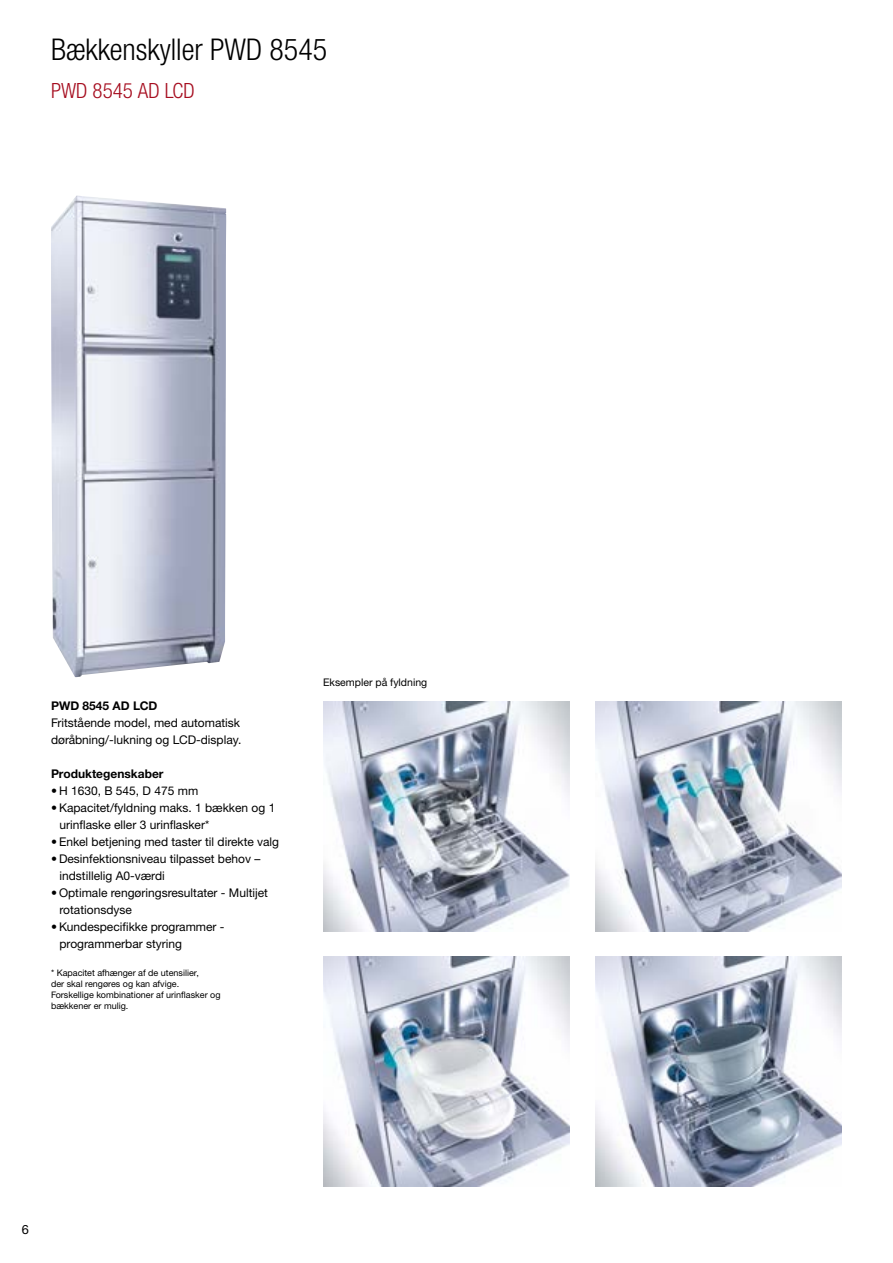
<style>
.page{position:relative;width:893px;height:1263px;background:#fff}
.page>*{position:absolute;margin:0;border:0;box-sizing:border-box;transform-origin:0 0}
.t1{font:300 condensed 30px "Helvetica Neue LTW1 G";color:#000}
.t2{font:300 condensed 21px "Helvetica Neue LTW1 G";color:#a60d1f}
.t3{font:12.75px "Helvetica Neue LTW1 G";color:#000}
.t4{font:12px/17px "Helvetica Neue LTW1 G";color:#000}
.t5{font:700 12px "Helvetica Neue LTW1 G";color:#000}
.t6{font:10.5px "Helvetica Neue LTW1 G";color:#000}
.t7{font:9px/10.8px "Helvetica Neue LTW1 G";color:#000}
</style>
<div class="page">
<img style="left:51px;top:196px;width:175px;height:481px">
<img style="left:323px;top:702px;width:247px;height:229px">
<img style="left:323px;top:957px;width:247px;height:229px">
<img style="left:595px;top:702px;width:247px;height:229px">
<img style="left:595px;top:957px;width:247px;height:229px">
<h1 class="t1" style="left:51px;top:32px;width:278px">Bækkenskyller PWD 8545</h1>
<h2 class="t2" style="left:51px;top:78px;width:145px">PWD 8545 AD LCD</h2>
<p class="t5" style="left:51px;top:698px;width:108px">PWD 8545 AD LCD</p>
<p class="t4" style="left:51px;top:714px;width:192px">Fritstående model, med automatisk døråbning/-lukning og LCD-display.</p>
<p class="t5" style="left:51px;top:766px;width:114px">Produktegenskaber</p>
<p class="t4" style="left:51px;top:782px;width:149px">• H 1630, B 545, D 475 mm</p>
<p class="t4" style="left:60px;top:799px;width:217px;text-indent:-9px">• Kapacitet/fyldning maks. 1 bækken og 1 urinflaske eller 3 urinflasker*</p>
<p class="t4" style="left:51px;top:833px;width:230px">• Enkel betjening med taster til direkte valg</p>
<p class="t4" style="left:60px;top:850px;width:202px;text-indent:-9px">• Desinfektionsniveau tilpasset behov – indstillelig A0-værdi</p>
<p class="t4" style="left:60px;top:884px;width:210px;text-indent:-9px">• Optimale rengøringsresultater - Multijet rotationsdyse</p>
<p class="t4" style="left:60px;top:918px;width:167px;text-indent:-9px">• Kundespecifikke programmer - programmerbar styring</p>
<p class="t7" style="left:51px;top:967px;width:171px">* Kapacitet afhænger af de utensilier,<br>der skal rengøres og kan afvige.<br>Forskellige kombinationer af urinflasker og bækkener er mulig.</p>
<p class="t6" style="left:323px;top:676px;width:106px">Eksempler på fyldning</p>
<p class="t3" style="left:22px;top:1221px;width:9px">6</p>
</div>
